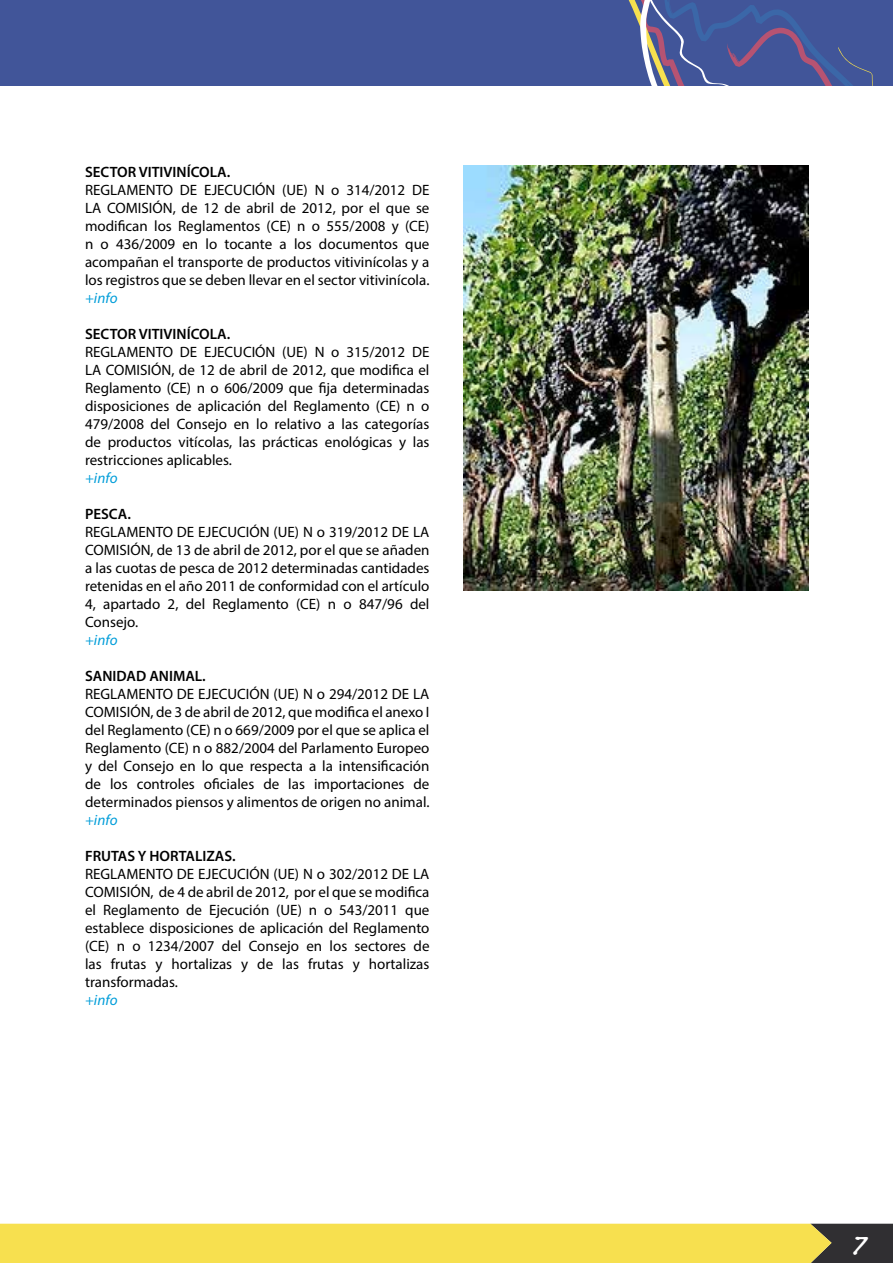
<style>
.page{position:relative;width:893px;height:1263px;background:#fff}
.page>*{position:absolute;margin:0;border:0;box-sizing:border-box;transform-origin:0 0}
.t1{font:600 36px "Caflisch Script Pro";color:#fff}
.t2{font:15px/18px "Myriad Pro";color:#000;text-align:justify}
.t3{font:600 15px "Myriad Pro";color:#000}
.t4{font:italic 15px "Myriad Pro";color:#009dd9}
</style>
<div class="page">
<svg style="left:0;top:1224px;width:893px;height:39px;background:#e7d14c"></svg>
<div style="left:0;top:0;width:893px;height:85px;background:#415599"></div>
<svg style="left:628px;top:0;width:245px;height:85px"></svg>
<img style="left:463px;top:166px;width:345px;height:424px">
<p class="t3" style="left:85px;top:162px;width:147px">SECTOR VITIVINÍCOLA.</p>
<p class="t2" style="left:85px;top:181px;width:346px">REGLAMENTO DE EJECUCIÓN (UE) N o 314/2012 DE LA COMISIÓN, de 12 de abril de 2012, por el que se modifican los Reglamentos (CE) n o 555/2008 y (CE) n o 436/2009 en lo tocante a los documentos que acompañan el transporte de productos vitivinícolas y a los registros que se deben llevar en el sector vitivinícola.</p>
<p class="t4" style="left:85px;top:289px;width:34px">+info</p>
<p class="t3" style="left:85px;top:324px;width:147px">SECTOR VITIVINÍCOLA.</p>
<p class="t2" style="left:85px;top:343px;width:346px">REGLAMENTO DE EJECUCIÓN (UE) N o 315/2012 DE LA COMISIÓN, de 12 de abril de 2012, que modifica el Reglamento (CE) n o 606/2009 que fija determinadas disposiciones de aplicación del Reglamento (CE) n o 479/2008 del Consejo en lo relativo a las categorías de productos vitícolas, las prácticas enológicas y las restricciones aplicables.</p>
<p class="t4" style="left:85px;top:469px;width:34px">+info</p>
<p class="t3" style="left:85px;top:504px;width:47px">PESCA.</p>
<p class="t2" style="left:85px;top:523px;width:346px">REGLAMENTO DE EJECUCIÓN (UE) N o 319/2012 DE LA COMISIÓN, de 13 de abril de 2012, por el que se añaden a las cuotas de pesca de 2012 determinadas cantidades retenidas en el año 2011 de conformidad con el artículo 4, apartado 2, del Reglamento (CE) n o 847/96 del Consejo.</p>
<p class="t4" style="left:85px;top:631px;width:34px">+info</p>
<p class="t3" style="left:85px;top:666px;width:122px">SANIDAD ANIMAL.</p>
<p class="t2" style="left:85px;top:685px;width:346px">REGLAMENTO DE EJECUCIÓN (UE) N o 294/2012 DE LA COMISIÓN, de 3 de abril de 2012, que modifica el anexo I del Reglamento (CE) n o 669/2009 por el que se aplica el Reglamento (CE) n o 882/2004 del Parlamento Europeo y del Consejo en lo que respecta a la intensificación de los controles oficiales de las importaciones de determinados piensos y alimentos de origen no animal.</p>
<p class="t4" style="left:85px;top:811px;width:34px">+info</p>
<p class="t3" style="left:85px;top:846px;width:152px">FRUTAS Y HORTALIZAS.</p>
<p class="t2" style="left:85px;top:865px;width:346px">REGLAMENTO DE EJECUCIÓN (UE) N o 302/2012 DE LA COMISIÓN, de 4 de abril de 2012, por el que se modifica el Reglamento de Ejecución (UE) n o 543/2011 que establece disposiciones de aplicación del Reglamento (CE) n o 1234/2007 del Consejo en los sectores de las frutas y hortalizas y de las frutas y hortalizas transformadas.</p>
<p class="t4" style="left:85px;top:991px;width:34px">+info</p>
<h1 class="t1" style="left:850px;top:1225px;width:16px">7</h1>
</div>
